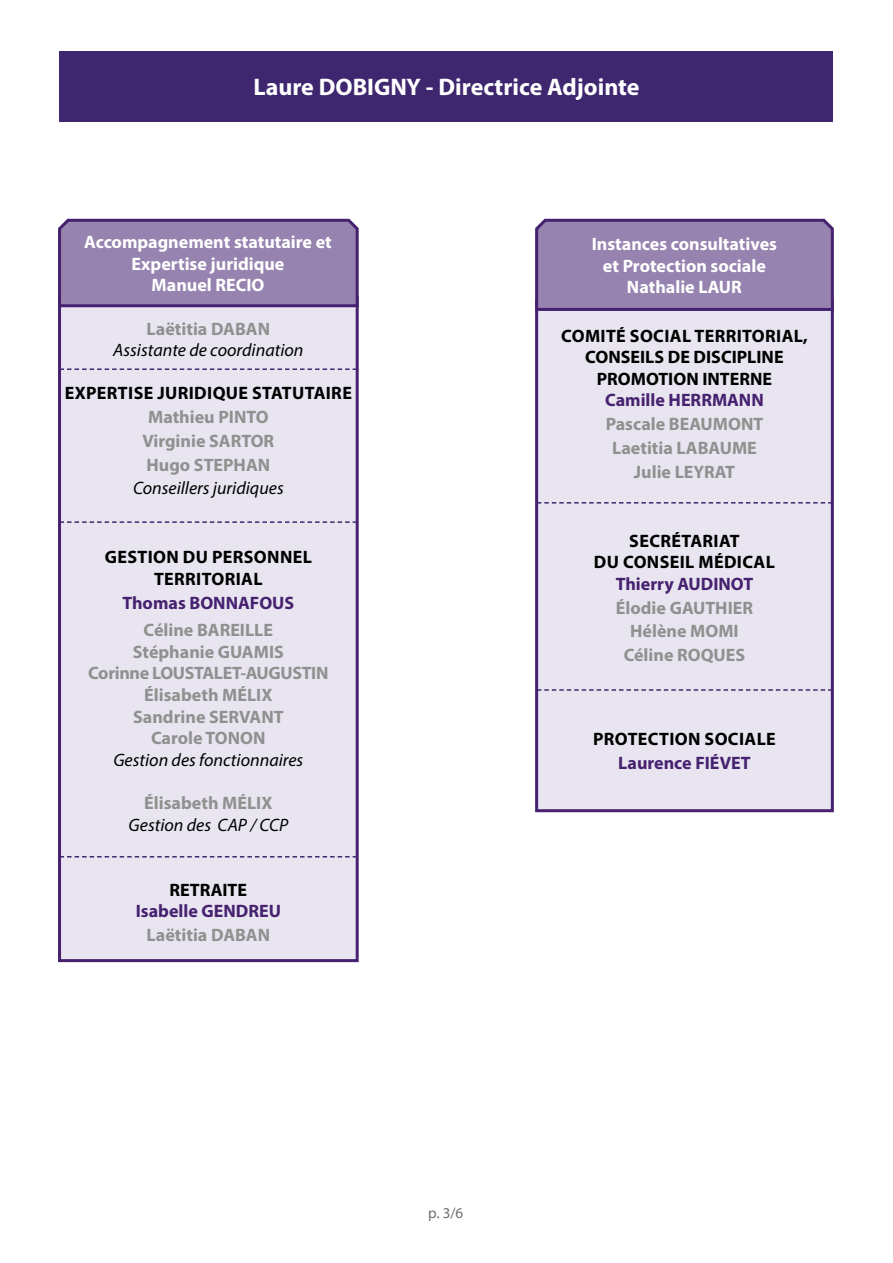
<style>
.page{position:relative;width:893px;height:1263px;background:#fff}
.page>*{position:absolute;margin:0;border:0;box-sizing:border-box;transform-origin:0 0}
.t1{font:700 24px "Myriad Pro";color:#fff}
.t2{font:700 18px/23.7px "Myriad Pro";color:#909090;text-align:center}
.t3{font:700 18px/21.6px "Myriad Pro";color:#fff;text-align:center}
.t4{font:700 18px/21.6px "Myriad Pro";letter-spacing:.02em;color:#000;text-align:center}
.t5{font:italic 18px "Myriad Pro";color:#000}
.t6{font:700 18px "Myriad Pro";color:#462170}
.t7{font:700 18px/21.6px "Myriad Pro";color:#000;text-align:center}
.t8{font:15px "Myriad Pro";color:#706f6f}
</style>
<div class="page">
<div style="left:537px;top:301px;width:295px;height:510px;background:#e9e5f0"></div>
<div style="left:535px;top:300px;width:299px;height:512px;border:3px solid #462170"></div>
<div style="left:60px;top:298px;width:297px;height:663px;background:#e9e5f0"></div>
<div style="left:58px;top:296px;width:301px;height:666px;border:3px solid #462170"></div>
<div style="left:60px;top:51px;width:773px;height:71px;background:#3f276f"></div>
<svg style="left:58px;top:218px;width:301px;height:91px;background:#927eab"></svg>
<svg style="left:535px;top:218px;width:299px;height:94px;background:#917dab"></svg>
<svg style="left:60px;top:521px;width:297px;height:2px"></svg>
<svg style="left:60px;top:856px;width:297px;height:1px"></svg>
<svg style="left:537px;top:502px;width:296px;height:2px"></svg>
<svg style="left:537px;top:689px;width:296px;height:2px"></svg>
<svg style="left:60px;top:368px;width:297px;height:2px"></svg>
<h1 class="t1" style="left:253px;top:72px;width:388px">Laure DOBIGNY - Directrice Adjointe</h1>
<p class="t3" style="left:84px;top:231px;width:249px">Accompagnement statutaire et<br>Expertise juridique<br>Manuel RECIO</p>
<p class="t3" style="left:592px;top:233px;width:187px">Instances consultatives et Protection sociale<br>Nathalie LAUR</p>
<p class="t2" style="left:147px;top:316px;width:125px">Laëtitia DABAN</p>
<p class="t5" style="left:113px;top:339px;width:192px">Assistante de coordination</p>
<p class="t4" style="left:65px;top:382px;width:289px">EXPERTISE JURIDIQUE STATUTAIRE</p>
<p class="t2" style="left:142px;top:405px;width:133px">Mathieu PINTO<br>Virginie SARTOR<br>Hugo STEPHAN</p>
<p class="t5" style="left:133px;top:477px;width:152px">Conseillers juridiques</p>
<p class="t4" style="left:105px;top:546px;width:209px">GESTION DU PERSONNEL<br>TERRITORIAL</p>
<p class="t6" style="left:122px;top:591px;width:173px">Thomas BONNAFOUS</p>
<p class="t2" style="left:88px;top:619px;width:242px;line-height:21.6px">Céline BAREILLE<br>Stéphanie GUAMIS<br>Corinne LOUSTALET-AUGUSTIN<br>Élisabeth MÉLIX<br>Sandrine SERVANT<br>Carole TONON</p>
<p class="t5" style="left:113px;top:749px;width:191px">Gestion des fonctionnaires</p>
<p class="t2" style="left:144px;top:791px;width:130px">Élisabeth MÉLIX</p>
<p class="t5" style="left:129px;top:813px;width:161px">Gestion des CAP / CCP</p>
<p class="t7" style="left:170px;top:878px;width:79px">RETRAITE</p>
<p class="t6" style="left:136px;top:899px;width:147px">Isabelle GENDREU</p>
<p class="t2" style="left:147px;top:922px;width:125px">Laëtitia DABAN</p>
<p class="t7" style="left:561px;top:324px;width:248px">COMITÉ SOCIAL TERRITORIAL,<br>CONSEILS DE DISCIPLINE<br>PROMOTION INTERNE</p>
<p class="t6" style="left:605px;top:389px;width:160px">Camille HERRMANN</p>
<p class="t2" style="left:606px;top:412px;width:159px">Pascale BEAUMONT<br>Laetitia LABAUME<br>Julie LEYRAT</p>
<p class="t4" style="left:594px;top:529px;width:183px">SECRÉTARIAT<br>DU CONSEIL MÉDICAL</p>
<p class="t6" style="left:616px;top:572px;width:139px">Thierry AUDINOT</p>
<p class="t2" style="left:616px;top:595px;width:139px">Élodie GAUTHIER<br>Hélène MOMI<br>Céline ROQUES</p>
<p class="t4" style="left:593px;top:728px;width:184px">PROTECTION SOCIALE</p>
<p class="t6" style="left:618px;top:751px;width:134px">Laurence FIÉVET</p>
<p class="t8" style="left:428px;top:1204px;width:36px">p. 3/6</p>
</div>
